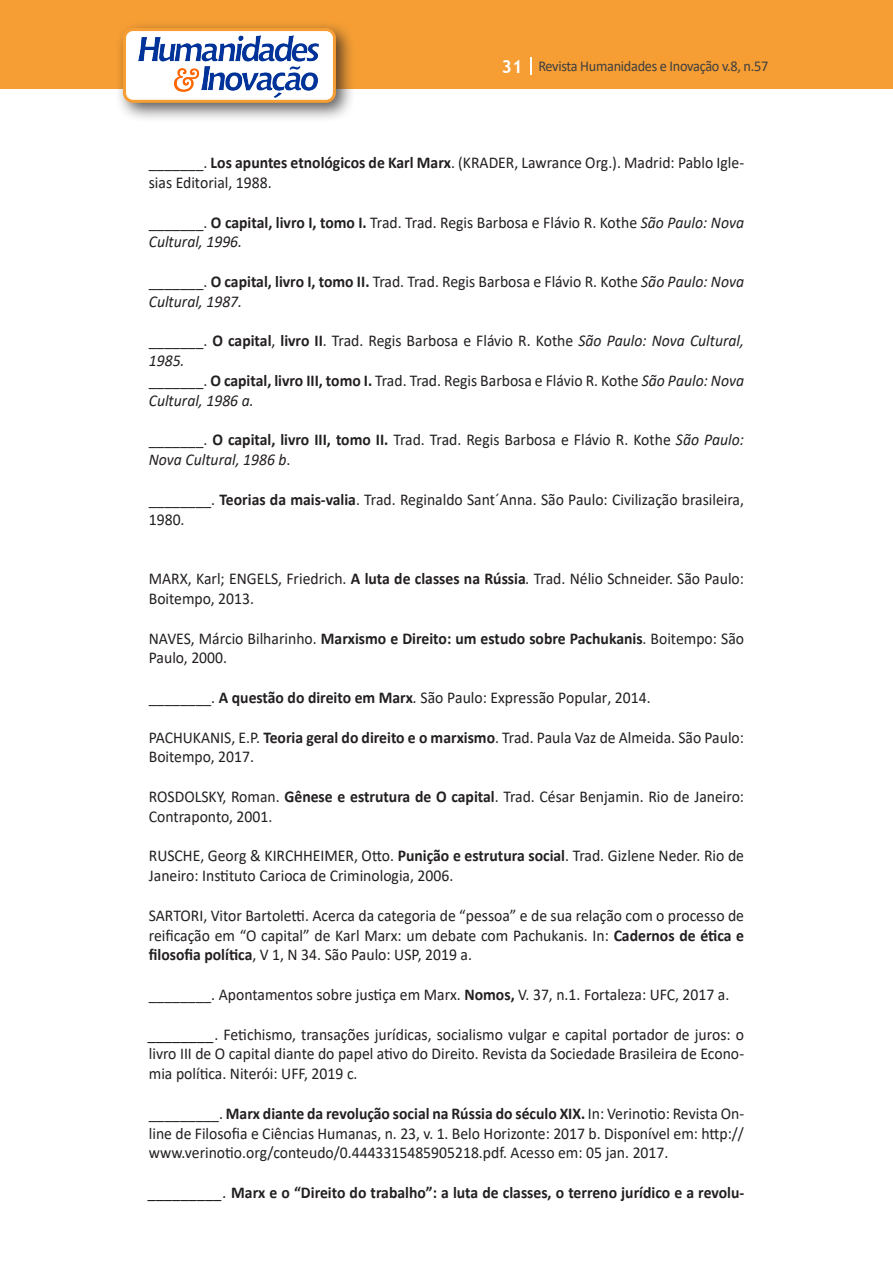
<style>
.page{position:relative;width:893px;height:1263px;background:#fff}
.page>*{position:absolute;margin:0;border:0;box-sizing:border-box;transform-origin:0 0}
.Texto{font:16.5px/19.8px "Calibri";color:#231f20;scale:.95 1}
.Texto-2{font:700 16.5px "Calibri";color:#231f20;scale:.95 1}
.t1{font:15px "Calibri";letter-spacing:-.02em;color:#3e3e3f;scale:.95 1}
.s1{font-family:"Trebuchet MS";font-weight:700;font-size:18px;color:#fff}
.s2{font-weight:700}
.s3{font-style:italic}
.s4{font-weight:400;font-style:italic}
</style>
<div class="page">
<div style="left:0;top:0;width:893px;height:88px;background:#f69e34"></div>
<svg style="left:530px;top:57px;width:2px;height:18px"></svg>
<div style="left:115px;top:20px;width:241px;height:103px;background:#231f20;opacity:.75"></div>
<div style="left:125px;top:30px;width:209px;height:71px;background:#fff;border-radius:9px"></div>
<img style="left:138px;top:35px;width:181px;height:62px">
<div style="left:123px;top:28px;width:213px;height:75px;border:3px solid #f69e34;border-radius:9px"></div>
<p class="t1" style="left:501px;top:56px;width:282px"><span class="s1">31</span> Revista Humanidades e Inovação v.8, n.57</p>
<p class="Texto" style="left:149px;top:152px;width:628px">_______. <span class="s2">Los apuntes etnológicos de Karl Marx</span>. (KRADER, Lawrance Org.). Madrid: Pablo Igle&shy;sias Editorial, 1988.</p>
<p class="Texto" style="left:149px;top:212px;width:628px">_______. <span class="s2">O capital, livro I, tomo I.</span> Trad. Trad. Regis Barbosa e Flávio R. Kothe <span class="s3">São Paulo: Nova<br>Cultural, 1996.</span></p>
<p class="Texto" style="left:149px;top:271px;width:628px">_______. <span class="s2">O capital, livro I, tomo II.</span> Trad. Trad. Regis Barbosa e Flávio R. Kothe <span class="s3">São Paulo: Nova<br>Cultural, 1987.</span></p>
<p class="Texto" style="left:149px;top:331px;width:628px">_______. <span class="s2">O capital</span>, <span class="s2">livro II</span>. Trad. Regis Barbosa e Flávio R. Kothe <span class="s3">São Paulo: Nova Cultural,<br>1985.</span></p>
<p class="Texto" style="left:149px;top:370px;width:628px">_______. <span class="s2">O capital, livro III, tomo I.</span> Trad. Trad. Regis Barbosa e Flávio R. Kothe <span class="s3">São Paulo: Nova<br>Cultural, 1986 a.</span></p>
<p class="Texto" style="left:149px;top:430px;width:628px">_______. <span class="s2">O capital, livro III, tomo II.</span> Trad. Trad. Regis Barbosa e Flávio R. Kothe <span class="s3">São Paulo:<br>Nova Cultural, 1986 b</span>.</p>
<p class="Texto" style="left:149px;top:489px;width:628px">________. <span class="s2">Teorias da mais-valia</span>. Trad. Reginaldo Sant´Anna. São Paulo: Civilização brasileira,<br>1980.</p>
<p class="Texto" style="left:149px;top:568px;width:628px">MARX, Karl; ENGELS, Friedrich. <span class="s2">A luta de classes na Rússia</span><span class="s3">.</span> Trad. Nélio Schneider. São Paulo:<br>Boitempo, 2013.</p>
<p class="Texto" style="left:149px;top:628px;width:628px">NAVES, Márcio Bilharinho. <span class="s2">Marxismo e Direito: um estudo sobre Pachukanis</span>. Boitempo: São<br>Paulo, 2000.</p>
<p class="Texto" style="left:149px;top:687px;width:530px">________. <span class="s2">A questão do direito em Marx</span><span class="s3">.</span> São Paulo: Expressão Popular, 2014.</p>
<p class="Texto" style="left:149px;top:727px;width:628px">PACHUKANIS, E.P. <span class="s2">Teoria geral do direito e o marxismo</span>. Trad. Paula Vaz de Almeida. São Paulo:<br>Boitempo, 2017.</p>
<p class="Texto" style="left:149px;top:786px;width:628px">ROSDOLSKY, Roman. <span class="s2">Gênese e estrutura de O capital</span>. Trad. César Benjamin. Rio de Janeiro:<br>Contraponto, 2001.</p>
<p class="Texto" style="left:149px;top:845px;width:628px">RUSCHE, Georg &amp; KIRCHHEIMER, Otto. <span class="s2">Punição e estrutura social</span>. Trad. Gizlene Neder. Rio de<br>Janeiro: Instituto Carioca de Criminologia, 2006.</p>
<p class="Texto" style="left:149px;top:905px;width:628px;text-align:justify">SARTORI, Vitor Bartoletti. Acerca da categoria de “pessoa” e de sua relação com o processo de reificação em “O capital” de Karl Marx: um debate com Pachukanis. In: <span class="s2">Cadernos de ética e filosofia política</span>, V 1, N 34. São Paulo: USP, 2019 a.</p>
<p class="Texto" style="left:149px;top:984px;width:613px">________. Apontamentos sobre justiça em Marx. <span class="s2">Nomos,</span> V. 37, n.1. Fortaleza: UFC, 2017 a.</p>
<p class="Texto" style="left:149px;top:1024px;width:628px;text-align:justify"><span class="s3">________</span>. Fetichismo, transações jurídicas, socialismo vulgar e capital portador de juros: o livro III de O capital diante do papel ativo do Direito. Revista da Sociedade Brasileira de Econo&shy;mia política. Niterói: UFF, 2019 c.</p>
<p class="Texto" style="left:149px;top:1103px;width:628px;text-align:justify">_________. <span class="s2">Marx diante da revolução social na Rússia do século XIX.</span> In: Verinotio: Revista On&shy;line de Filosofia e Ciências Humanas, n. 23, v. 1. Belo Horizonte: 2017 b. Disponível em: http:// www.verinotio.org/conteudo/0.4443315485905218.pdf. Acesso em: 05 jan. 2017.</p>
<p class="Texto-2" style="left:149px;top:1181px;width:628px"><span class="s4">_________.</span> Marx e o “Direito do trabalho”: a luta de classes, o terreno jurídico e a revolu-</p>
</div>
